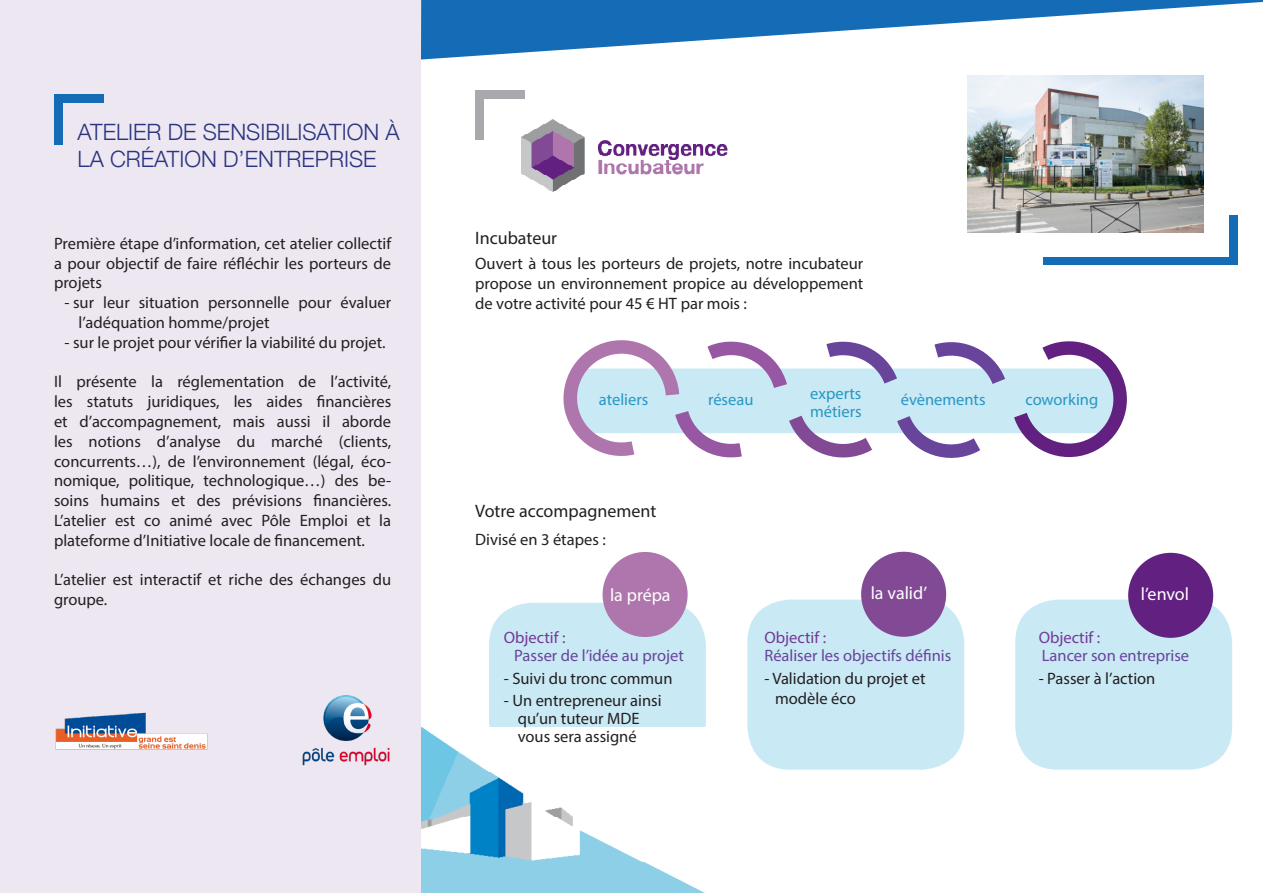
<style>
.page{position:relative;width:1263px;height:893px;background:#fff}
.page>*{position:absolute;margin:0;border:0;box-sizing:border-box;transform-origin:0 0}
.t1{font:300 22.5px/27px "Helvetica Neue";color:#2a3480}
.t2{font:18px "Myriad Pro";color:#231f20}
.t3{font:18px "Myriad Pro";color:#fff}
.t4{font:16.5px/19.8px "Myriad Pro";color:#231f20}
.t5{font:16.5px/18px "Myriad Pro";color:#68449b}
.t6{font:16.5px/18px "Myriad Pro";color:#2797c4}
.t7{font:16.5px "Myriad Pro";color:#753896}
.s1{color:#753896}
</style>
<div class="page">
<div style="left:489px;top:603px;width:217px;height:160px;background:#c9e9f5;border-radius:43px"></div>
<div style="left:747px;top:600px;width:217px;height:170px;background:#c9e9f5;border-radius:43px"></div>
<div style="left:1015px;top:600px;width:217px;height:170px;background:#c9e9f5;border-radius:43px"></div>
<div style="left:0;top:0;width:421px;height:893px;background:#ede7f2"></div>
<svg style="left:421px;top:0;width:842px;height:60px;fill:#156cb6"></svg>
<img style="left:421px;top:728px;width:284px;height:165px">
<div style="left:1229px;top:215px;width:8px;height:50px;background:#156cb6"></div>
<div style="left:1043px;top:257px;width:194px;height:8px;background:#156cb6"></div>
<img style="left:522px;top:119px;width:206px;height:73px">
<div style="left:475px;top:90px;width:8px;height:50px;background:#a8a9ad"></div>
<div style="left:475px;top:90px;width:50px;height:8px;background:#a8a9ad"></div>
<div style="left:54px;top:95px;width:8px;height:50px;background:#156cb6"></div>
<div style="left:54px;top:95px;width:50px;height:8px;background:#156cb6"></div>
<img style="left:55px;top:712px;width:153px;height:38px">
<img style="left:302px;top:695px;width:88px;height:71px">
<svg style="left:565px;top:340px;width:562px;height:118px"></svg>
<div style="left:603px;top:552px;width:85px;height:85px;background:#ae76ac;border-radius:50%"></div>
<div style="left:861px;top:552px;width:85px;height:85px;background:#824a94;border-radius:50%"></div>
<div style="left:1128px;top:553px;width:85px;height:85px;background:#622181;border-radius:50%"></div>
<img style="left:968px;top:75px;width:235px;height:158px">
<p class="t1" style="left:78px;top:117px;width:324px">ATELIER DE SENSIBILISATION À<br>LA CRÉATION D’ENTREPRISE</p>
<p class="t4" style="left:54px;top:233px;width:339px;text-align:justify">Première étape d’information, cet atelier collectif a pour objectif de faire réfléchir les porteurs de projets</p>
<p class="t4" style="left:78px;top:293px;width:314px;text-indent:-14px">- sur leur situation personnelle pour évaluer l’adéquation homme/projet</p>
<p class="t4" style="left:64px;top:332px;width:323px">- sur le projet pour vérifier la viabilité du projet.</p>
<p class="t4" style="left:54px;top:372px;width:339px;text-align:justify">Il présente la réglementation de l’activité, les statuts juridiques, les aides financières et d’accompagnement, mais aussi il aborde les notions d’analyse du marché (clients, concurrents…), de l’environnement (légal, éco&shy;nomique, politique, technologique…) des be&shy;soins humains et des prévisions financières.<br>L’atelier est co animé avec Pôle Emploi et la plateforme d’Initiative locale de financement.</p>
<p class="t4" style="left:54px;top:570px;width:339px">L’atelier est interactif et riche des échanges du groupe.</p>
<p class="t2" style="left:475px;top:226px;width:83px">Incubateur</p>
<p class="t4" style="left:475px;top:253px;width:389px;text-align:justify">Ouvert à tous les porteurs de projets, notre incubateur propose un environnement propice au développement de votre activité pour 45 € HT par mois :</p>
<p class="t6" style="left:599px;top:390px;width:51px">ateliers</p>
<p class="t6" style="left:708px;top:391px;width:47px">réseau</p>
<p class="t6" style="left:810px;top:384px;width:53px">experts métiers</p>
<p class="t6" style="left:901px;top:390px;width:86px">évènements</p>
<p class="t6" style="left:1025px;top:390px;width:74px">coworking</p>
<p class="t2" style="left:475px;top:500px;width:183px">Votre accompagnement</p>
<p class="t4" style="left:475px;top:530px;width:132px">Divisé en 3 étapes :</p>
<p class="t3" style="left:610px;top:584px;width:62px">la prépa</p>
<p class="t3" style="left:871px;top:581px;width:58px">la valid’</p>
<p class="t3" style="left:1141px;top:582px;width:50px">l’envol</p>
<p class="t7" style="left:504px;top:627px;width:63px">Objectif :</p>
<p class="t5" style="left:514px;top:646px;width:171px">Passer de l’idée au projet</p>
<p class="t4" style="left:504px;top:668px;width:170px">- Suivi du tronc commun</p>
<p class="t4" style="left:518px;top:691px;width:145px;line-height:18px;text-indent:-14px">- Un entrepreneur ainsi qu’un tuteur MDE vous sera assigné</p>
<p class="t5" style="left:764px;top:628px;width:188px"><span class="s1">Objectif :<br></span>Réaliser les objectifs définis</p>
<p class="t4" style="left:775px;top:668px;width:152px;text-indent:-11px">- Validation du projet et modèle éco</p>
<p class="t7" style="left:1039px;top:627px;width:63px">Objectif :</p>
<p class="t5" style="left:1042px;top:646px;width:149px">Lancer son entreprise</p>
<p class="t4" style="left:1039px;top:668px;width:118px">- Passer à l’action</p>
</div>
